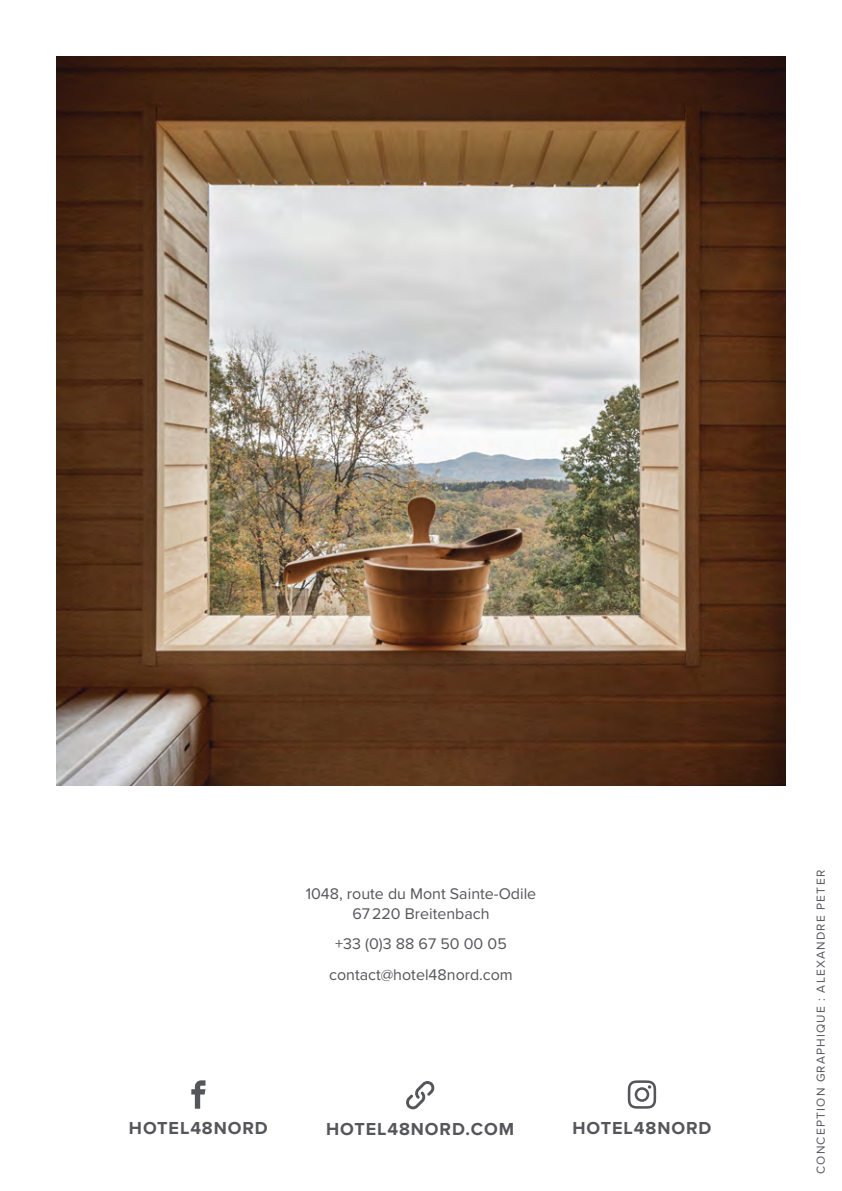
<style>
.page{position:relative;width:842px;height:1191px;background:#fff}
.page>*{position:absolute;margin:0;border:0;box-sizing:border-box;transform-origin:0 0}
.t1{font:700 18px "Proxima Nova";letter-spacing:.05em;color:#55565a}
.t2{font:16px/19.2px "Proxima Nova";color:#55565a;text-align:center}
.t3{font:12px "Proxima Nova";letter-spacing:.1em;color:#55565a}
</style>
<div class="page">
<svg style="left:191px;top:1080px;width:14px;height:28px"></svg>
<svg style="left:628px;top:1080px;width:28px;height:28px"></svg>
<svg style="left:406px;top:1081px;width:29px;height:28px"></svg>
<img style="left:57px;top:57px;width:728px;height:728px">
<p class="t2" style="left:306px;top:883px;width:232px">1048, route du Mont Sainte-Odile<br>67 220 Breitenbach</p>
<p class="t2" style="left:329px;top:927px;width:185px;line-height:30.6px">+33 (0)3 88 67 50 00 05 contact@hotel48nord.com</p>
<p class="t1" style="left:129px;top:1114px;width:140px">HOTEL48NORD</p>
<p class="t1" style="left:326px;top:1115px;width:190px">HOTEL48NORD.COM</p>
<p class="t1" style="left:572px;top:1114px;width:140px">HOTEL48NORD</p>
<p class="t3" style="left:812px;top:1174px;width:305px;rotate:-90deg">CONCEPTION GRAPHIQUE : ALEXANDRE PETER</p>
</div>
